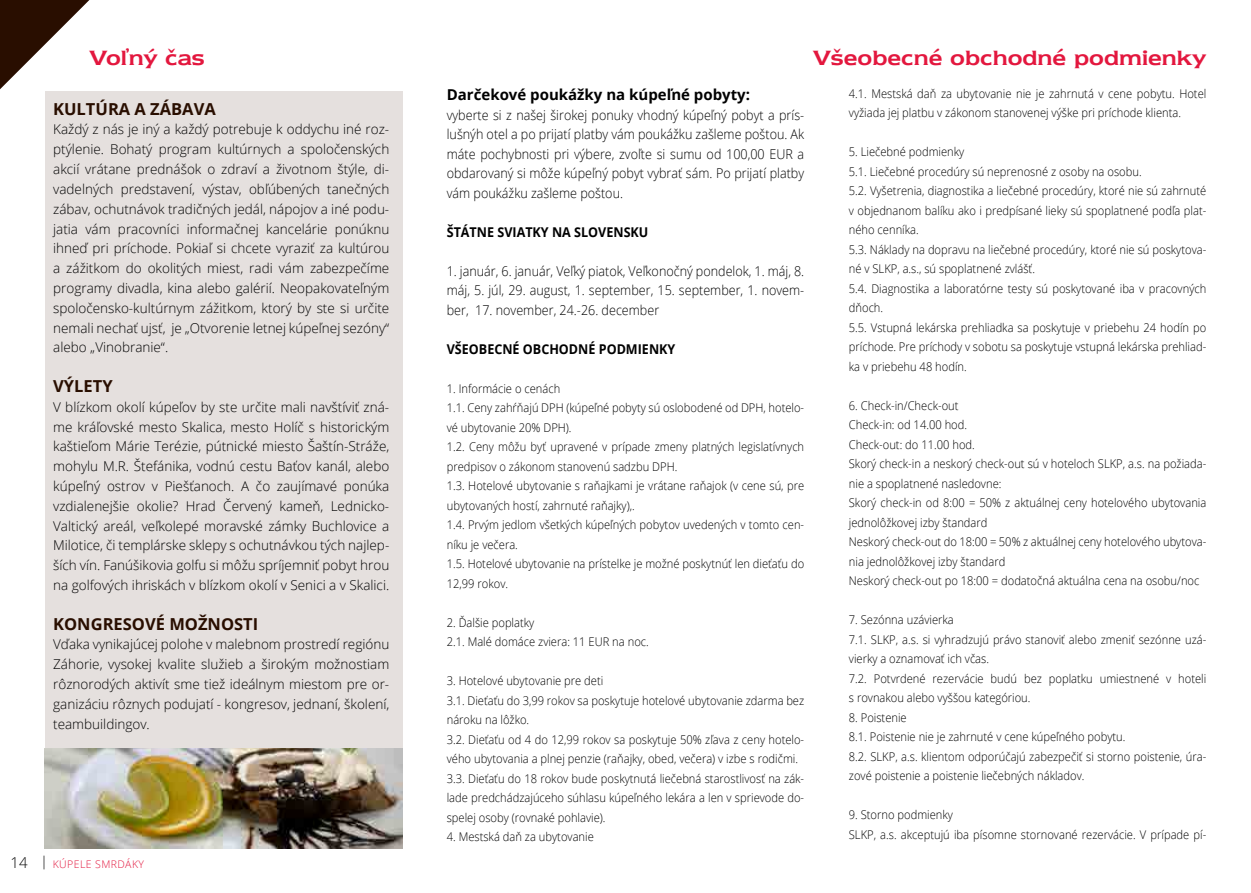
<style>
.page{position:relative;width:1251px;height:893px;background:#fff}
.page>*{position:absolute;margin:0;border:0;box-sizing:border-box;transform-origin:0 0}
.t1{font:24px "Newtext Demi";color:#e3173e}
.t2{font:700 16.5px "Open Sans";color:#290e00}
.t3{font:700 15px "Open Sans";color:#000}
.t4{font:300 13.5px/19.8px "Open Sans";color:#000;text-align:justify}
.t5{font:300 13.5px/19.5px "Open Sans";color:#000;text-align:justify;scale:.93 1}
.t6{font:700 13.5px "Open Sans";color:#000;scale:.93 1}
.t7{font:300 12px/19.5px "Open Sans";color:#000;scale:.93 1}
.t8{font:300 10.5px "Open Sans";letter-spacing:.04em;color:#e3173e}
.s1{font-size:15px;color:#000}
</style>
<div class="page">
<div style="left:45px;top:91px;width:357px;height:757px;background:#e5e0de"></div>
<img style="left:45px;top:748px;width:357px;height:100px">
<svg style="left:0;top:0;width:89px;height:89px"></svg>
<h1 class="t1" style="left:89px;top:44px;width:117px">Voľný čas</h1>
<h1 class="t1" style="left:812px;top:44px;width:394px">Všeobecné obchodné podmienky</h1>
<h2 class="t2" style="left:53px;top:97px;width:164px">KULTÚRA A ZÁBAVA</h2>
<p class="t4" style="left:53px;top:119px;width:337px">Každý z nás je iný a každý potrebuje k oddychu iné roz&shy;ptýlenie. Bohatý program kultúrnych a spoločenských akcií vrátane prednášok o zdraví a životnom štýle, di&shy;vadelných predstavení, výstav, obľúbených tanečných zábav, ochutnávok tradičných jedál, nápojov a iné podu&shy;jatia vám pracovníci informačnej kancelárie ponúknu ihneď pri príchode. Pokiaľ si chcete vyraziť za kultúrou a zážitkom do okolitých miest, radi vám zabezpečíme programy divadla, kina alebo galérií. Neopakovateľným spoločensko-kultúrnym zážitkom, ktorý by ste si určite nemali nechať ujsť, je „Otvorenie letnej kúpeľnej sezóny“ alebo „Vinobranie“.</p>
<h2 class="t2" style="left:53px;top:374px;width:61px">VÝLETY</h2>
<p class="t4" style="left:53px;top:397px;width:337px">V blízkom okolí kúpeľov by ste určite mali navštíviť zná&shy;me kráľovské mesto Skalica, mesto Holíč s historickým kaštieľom Márie Terézie, pútnické miesto Šaštín-Stráže, mohylu M.R. Štefánika, vodnú cestu Baťov kanál, alebo kúpeľný ostrov v Piešťanoch. A čo zaujímavé ponúka vzdialenejšie okolie? Hrad Červený kameň, Lednicko-Valtický areál, veľkolepé moravské zámky Buchlovice a Milotice, či templárske sklepy s ochutnávkou tých najlep&shy;ších vín. Fanúšikovia golfu si môžu spríjemniť pobyt hrou na golfových ihriskách v blízkom okolí v Senici a v Skalici.</p>
<h2 class="t2" style="left:53px;top:612px;width:206px">KONGRESOVÉ MOŽNOSTI</h2>
<p class="t4" style="left:53px;top:634px;width:337px">Vďaka vynikajúcej polohe v malebnom prostredí regiónu Záhorie, vysokej kvalite služieb a širokým možnostiam rôznorodých aktivít sme tiež ideálnym miestom pre or&shy;ganizáciu rôznych podujatí - kongresov, jednaní, školení, teambuildingov.</p>
<p class="t3" style="left:446px;top:84px;width:305px">Darčekové poukážky na kúpeľné pobyty:</p>
<p class="t5" style="left:446px;top:105px;width:386px">vyberte si z našej širokej ponuky vhodný kúpeľný pobyt a prís&shy;lušnýh otel a po prijatí platby vám poukážku zašleme poštou. Ak máte pochybnosti pri výbere, zvoľte si sumu od 100,00 EUR a obdarovaný si môže kúpeľný pobyt vybrať sám. Po prijatí platby vám poukážku zašleme poštou.</p>
<p class="t6" style="left:446px;top:222px;width:218px">ŠTÁTNE SVIATKY NA SLOVENSKU</p>
<p class="t5" style="left:446px;top:261px;width:386px">1. január, 6. január, Veľký piatok, Veľkonočný pondelok, 1. máj, 8. máj, 5. júl, 29. august, 1. september, 15. september, 1. novem&shy;ber, 17. november, 24.-26. december</p>
<p class="t6" style="left:446px;top:339px;width:247px">VŠEOBECNÉ OBCHODNÉ PODMIENKY</p>
<p class="t7" style="left:446px;top:378px;width:386px">1. Informácie o cenách<br>1.1. Ceny zahŕňajú DPH (kúpeľné pobyty sú oslobodené od DPH, hotelo&shy;vé ubytovanie 20% DPH).<br>1.2. Ceny môžu byť upravené v prípade zmeny platných legislatívnych predpisov o zákonom stanovenú sadzbu DPH.<br>1.3. Hotelové ubytovanie s raňajkami je vrátane raňajok (v cene sú, pre ubytovaných hostí, zahrnuté raňajky),.<br>1.4. Prvým jedlom všetkých kúpeľných pobytov uvedených v tomto cen&shy;níku je večera.<br>1.5. Hotelové ubytovanie na prístelke je možné poskytnúť len dieťaťu do 12,99 rokov.</p>
<p class="t7" style="left:446px;top:612px;width:219px">2. Ďalšie poplatky<br>2.1. Malé domáce zviera: 11 EUR na noc.</p>
<p class="t7" style="left:446px;top:671px;width:386px">3. Hotelové ubytovanie pre deti<br>3.1. Dieťaťu do 3,99 rokov sa poskytuje hotelové ubytovanie zdarma bez nároku na lôžko.<br>3.2. Dieťaťu od 4 do 12,99 rokov sa poskytuje 50% zľava z ceny hotelo&shy;vého ubytovania a plnej penzie (raňajky, obed, večera) v izbe s rodičmi.<br>3.3. Dieťaťu do 18 rokov bude poskytnutá liečebná starostlivosť na zák&shy;lade predchádzajúceho súhlasu kúpeľného lekára a len v sprievode do&shy;spelej osoby (rovnaké pohlavie).</p>
<p class="t7" style="left:446px;top:827px;width:160px">4. Mestská daň za ubytovanie</p>
<p class="t7" style="left:848px;top:83px;width:386px">4.1. Mestská daň za ubytovanie nie je zahrnutá v cene pobytu. Hotel vyžiada jej platbu v zákonom stanovenej výške pri príchode klienta.</p>
<p class="t7" style="left:848px;top:142px;width:386px">5. Liečebné podmienky<br>5.1. Liečebné procedúry sú neprenosné z osoby na osobu.<br>5.2. Vyšetrenia, diagnostika a liečebné procedúry, ktoré nie sú zahrnuté v objednanom balíku ako i predpísané lieky sú spoplatnené podľa plat&shy;ného cenníka.<br>5.3. Náklady na dopravu na liečebné procedúry, ktoré nie sú poskytova&shy;né v SLKP, a.s., sú spoplatnené zvlášť.<br>5.4. Diagnostika a laboratórne testy sú poskytované iba v pracovných dňoch.<br>5.5. Vstupná lekárska prehliadka sa poskytuje v priebehu 24 hodín po príchode. Pre príchody v sobotu sa poskytuje vstupná lekárska prehliad&shy;ka v priebehu 48 hodín.</p>
<p class="t7" style="left:848px;top:395px;width:386px">6. Check-in/Check-out<br>Check-in: od 14.00 hod.<br>Check-out: do 11.00 hod.<br>Skorý check-in a neskorý check-out sú v hoteloch SLKP, a.s. na požiada&shy;nie a spoplatnené nasledovne:<br>Skorý check-in od 8:00 = 50% z aktuálnej ceny hotelového ubytovania jednolôžkovej izby štandard<br>Neskorý check-out do 18:00 = 50% z aktuálnej ceny hotelového ubytova&shy;nia jednolôžkovej izby štandard<br>Neskorý check-out po 18:00 = dodatočná aktuálna cena na osobu/noc</p>
<p class="t7" style="left:848px;top:610px;width:386px">7. Sezónna uzávierka<br>7.1. SLKP, a.s. si vyhradzujú právo stanoviť alebo zmeniť sezónne uzá&shy;vierky a oznamovať ich včas.<br>7.2. Potvrdené rezervácie budú bez poplatku umiestnené v hoteli s rovnakou alebo vyššou kategóriou.</p>
<p class="t7" style="left:848px;top:707px;width:386px">8. Poistenie<br>8.1. Poistenie nie je zahrnuté v cene kúpeľného pobytu.<br>8.2. SLKP, a.s. klientom odporúčajú zabezpečiť si storno poistenie, úra&shy;zové poistenie a poistenie liečebných nákladov.</p>
<p class="t7" style="left:848px;top:805px;width:386px">9. Storno podmienky<br>SLKP, a.s. akceptujú iba písomne stornované rezervácie. V prípade pí-</p>
<p class="t8" style="left:11px;top:856px;width:135px"><span class="s1">14</span> <sup>|</sup> KÚPELE SMRDÁKY</p>
</div>
